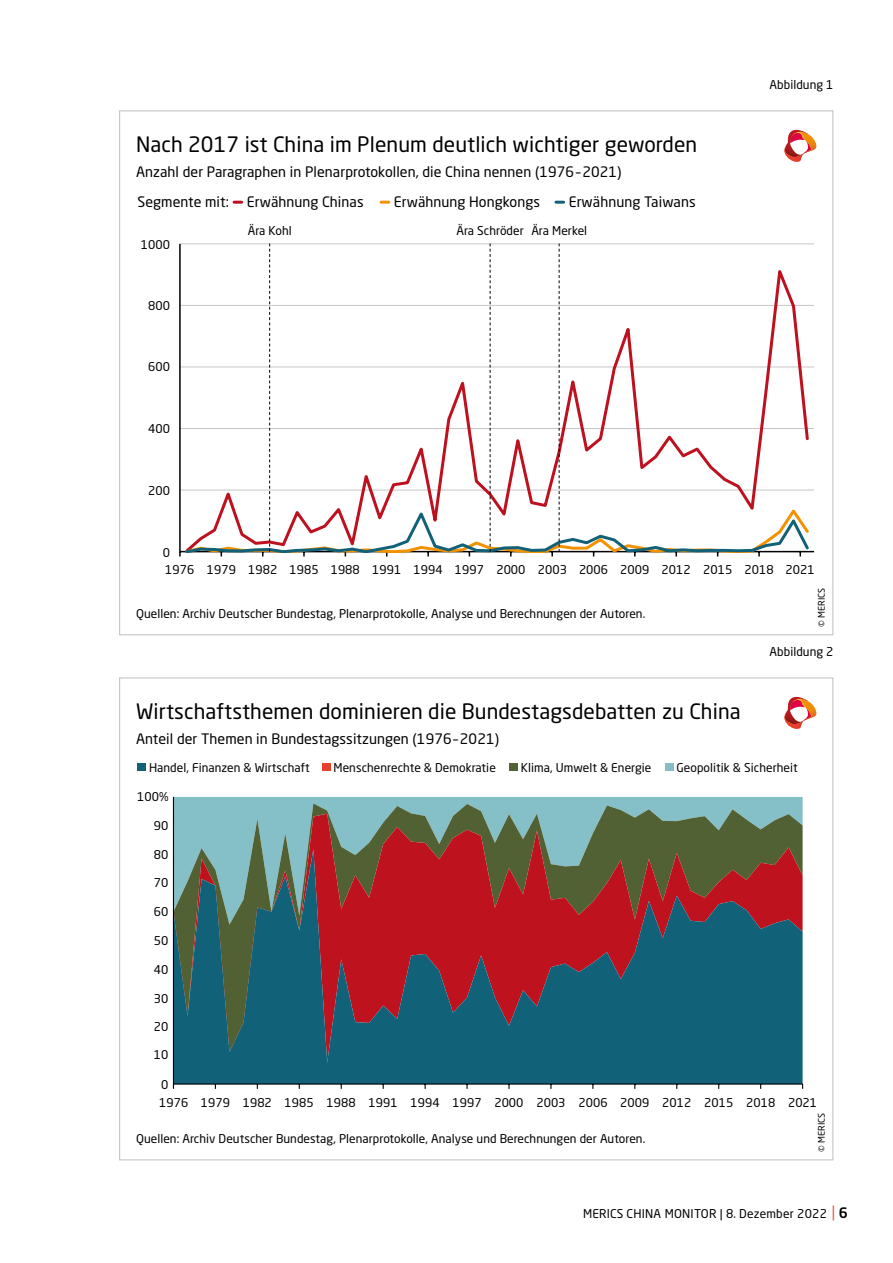
<style>
.page{position:relative;width:893px;height:1263px;background:#fff}
.page>*{position:absolute;margin:0;border:0;box-sizing:border-box;transform-origin:0 0}
.t1{font:21px "Neo Sans Pro";letter-spacing:.005em;color:#000}
.t2{font:14.25px/29.2px "Neo Sans Pro";letter-spacing:.005em;color:#000}
.t3{font:12px/18px "Neo Sans Pro";letter-spacing:.005em;color:#000}
.t4{font:9px "Neo Sans Pro";letter-spacing:.005em;color:#000}
.s1{font-family:"Meta Serif Pro";font-size:16.5px;color:#e8402b}
.s2{font-weight:500;font-size:14.25px}
</style>
<div class="page">
<div style="left:119px;top:110px;width:714px;height:525px;background:#fff;border:1px solid #c6c6c6"></div>
<img style="left:812px;top:137px;width:5px;height:14px">
<svg style="left:784px;top:129px;width:28px;height:33px"></svg>
<svg style="left:234px;top:201px;width:8px;height:3px"></svg>
<svg style="left:381px;top:201px;width:8px;height:3px"></svg>
<svg style="left:556px;top:201px;width:8px;height:3px"></svg>
<hr style="left:180px;top:243px;width:634px;height:1px;background:#c6c6c6">
<hr style="left:180px;top:305px;width:634px;height:1px;background:#c6c6c6">
<hr style="left:180px;top:367px;width:634px;height:1px;background:#c6c6c6">
<hr style="left:180px;top:428px;width:634px;height:1px;background:#c6c6c6">
<hr style="left:180px;top:490px;width:634px;height:1px;background:#c6c6c6">
<hr style="left:180px;top:551px;width:634px;height:1px;background:#000">
<svg style="left:179px;top:244px;width:632px;height:312px"></svg>
<div style="left:119px;top:677px;width:714px;height:483px;background:#fff;border:1px solid #c6c6c6"></div>
<div style="left:137px;top:763px;width:9px;height:7px;background:#116179"></div>
<div style="left:322px;top:763px;width:8px;height:7px;background:#e8402b"></div>
<div style="left:509px;top:763px;width:9px;height:7px;background:#516234"></div>
<div style="left:665px;top:763px;width:8px;height:7px;background:#84bfc8"></div>
<img style="left:812px;top:704px;width:5px;height:14px">
<svg style="left:784px;top:696px;width:28px;height:33px"></svg>
<div style="left:174px;top:797px;width:629px;height:6px;background:#85bfc7"></div>
<svg style="left:174px;top:803px;width:629px;height:11px;background:#81b8bc"></svg>
<svg style="left:174px;top:814px;width:629px;height:35px;background:#728675"></svg>
<svg style="left:174px;top:849px;width:629px;height:234px;background:#514d58"></svg>
<hr style="left:173px;top:797px;width:1px;height:287px;background:#000">
<hr style="left:173px;top:1083px;width:630px;height:1px;background:#000">
<h1 class="t1" style="left:136px;top:131px;width:563px">Nach 2017 ist China im Plenum deutlich wichtiger geworden</h1>
<p class="t2" style="left:136px;top:157px;width:487px">Anzahl der Paragraphen in Plenarprotokollen, die China nennen (1976–2021)<br>Segmente mit:</p>
<p class="t2" style="left:247px;top:187px;width:118px">Erwähnung Chinas</p>
<p class="t2" style="left:394px;top:187px;width:148px">Erwähnung Hongkongs</p>
<p class="t2" style="left:569px;top:187px;width:128px">Erwähnung Taiwans</p>
<p class="t3" style="left:141px;top:235px;width:31px">1000</p>
<p class="t3" style="left:148px;top:296px;width:23px">800</p>
<p class="t3" style="left:148px;top:358px;width:23px">600</p>
<p class="t3" style="left:148px;top:420px;width:23px">400</p>
<p class="t3" style="left:148px;top:481px;width:23px">200</p>
<p class="t3" style="left:163px;top:543px;width:9px">0</p>
<p class="t3" style="left:248px;top:221px;width:45px">Ära Kohl</p>
<p class="t3" style="left:456px;top:221px;width:132px">Ära Schröder Ära Merkel</p>
<p class="t3" style="left:770px;top:76px;width:65px">Abbildung 1</p>
<p class="t3" style="left:165px;top:561px;width:651px">1976 1979 1982 1985 1988 1991 1994 1997 2000 2003 2006 2009 2012 2015 2018 2021</p>
<p class="t3" style="left:136px;top:605px;width:511px">Quellen: Archiv Deutscher Bundestag, Plenarprotokolle, Analyse und Berechnungen der Autoren.</p>
<h1 class="t1" style="left:136px;top:698px;width:606px">Wirtschaftsthemen dominieren die Bundestagsdebatten zu China</h1>
<p class="t2" style="left:136px;top:724px;width:364px">Anteil der Themen in Bundestagssitzungen (1976–2021)</p>
<p class="t4" style="left:816px;top:627px;width:40px;rotate:-90deg">© MERICS</p>
<p class="t3" style="left:770px;top:643px;width:65px">Abbildung 2</p>
<p class="t3" style="left:149px;top:759px;width:162px">Handel, Finanzen &amp; Wirtschaft</p>
<p class="t3" style="left:333px;top:759px;width:164px">Menschenrechte &amp; Demokratie</p>
<p class="t3" style="left:521px;top:759px;width:132px">Klima, Umwelt &amp; Energie</p>
<p class="t3" style="left:676px;top:759px;width:123px">Geopolitik &amp; Sicherheit</p>
<p class="t3" style="left:137px;top:788px;width:33px">100%</p>
<p class="t3" style="left:154px;top:816px;width:16px">90</p>
<p class="t3" style="left:154px;top:845px;width:16px">80</p>
<p class="t3" style="left:154px;top:874px;width:16px">70</p>
<p class="t3" style="left:154px;top:902px;width:16px">60</p>
<p class="t3" style="left:154px;top:931px;width:16px">50</p>
<p class="t3" style="left:154px;top:960px;width:16px">40</p>
<p class="t3" style="left:154px;top:989px;width:16px">30</p>
<p class="t3" style="left:154px;top:1017px;width:16px">20</p>
<p class="t3" style="left:154px;top:1045px;width:16px">10</p>
<p class="t3" style="left:159px;top:1075px;width:660px">0<br>1976 1979 1982 1985 1988 1991 1994 1997 2000 2003 2006 2009 2012 2015 2018 2021</p>
<p class="t3" style="left:136px;top:1130px;width:511px">Quellen: Archiv Deutscher Bundestag, Plenarprotokolle, Analyse und Berechnungen der Autoren.</p>
<p class="t4" style="left:816px;top:1152px;width:40px;rotate:-90deg">© MERICS</p>
<p class="t3" style="left:583px;top:1205px;width:266px">MERICS CHINA MONITOR | 8. Dezember 2022 <span class="s1">|</span> <span class="s2">6</span></p>
</div>
